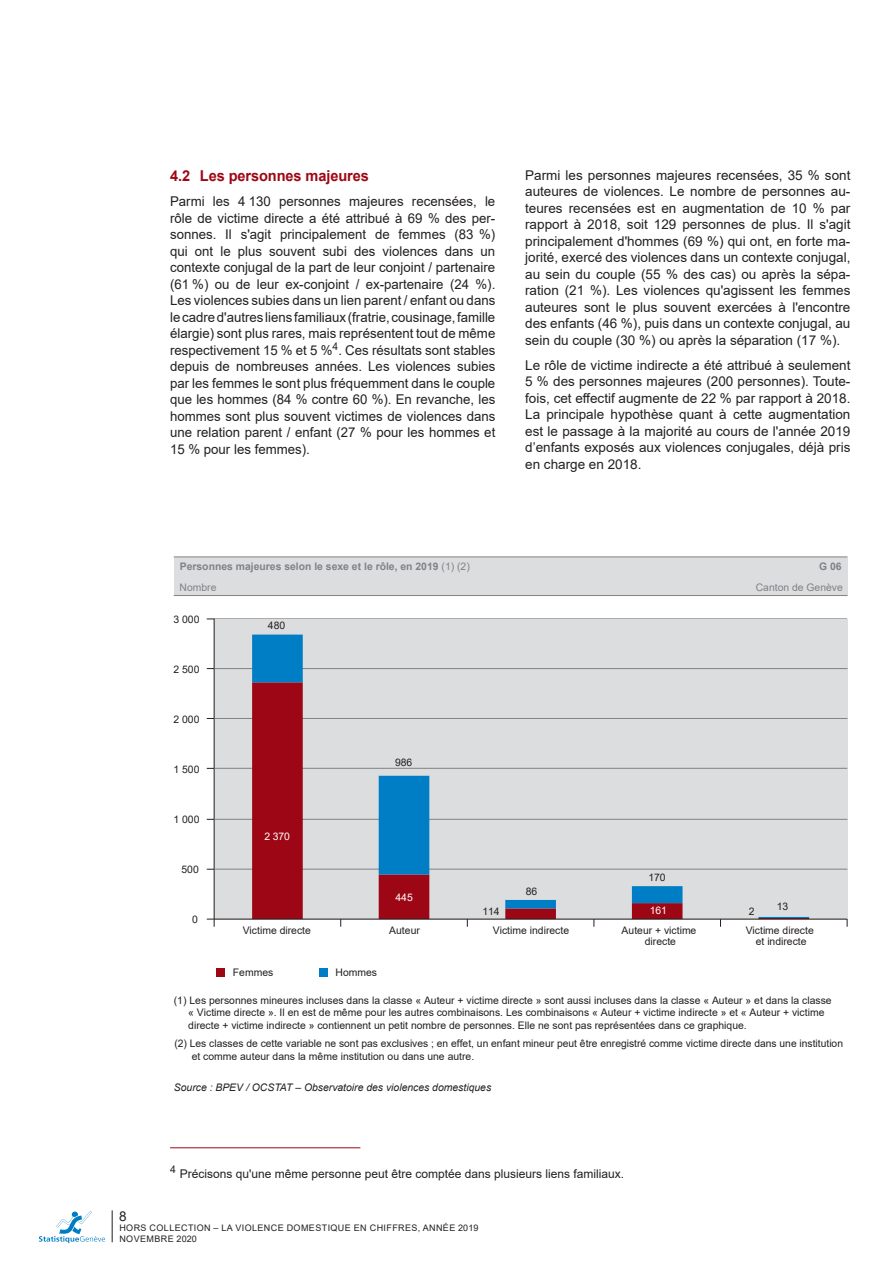
<style>
.page{position:relative;width:893px;height:1263px;background:#fff}
.page>*{position:absolute;margin:0;border:0;box-sizing:border-box;transform-origin:0 0}
.t1{font:700 15px "Arial";letter-spacing:-.005em;color:#9d0715}
.t2{font:13.5px/16.5px "Arial";color:#231f20;text-align:justify}
.t3{font:12px "Arial";color:#231f20}
.t4{font:10.35px/12.5px "Arial";color:#231f20}
.t5{font:italic 10.35px "Arial";color:#231f20}
.t6{font:700 10.35px "Arial";color:#808285}
.t7{font:10.35px "Arial";color:#808285}
.t8{font:10.35px "Arial";color:#fff}
.t9{font:9px/10.5px "Arial";letter-spacing:.045em;color:#231f20}
.s1{font-weight:400}
</style>
<div class="page">
<svg style="left:39px;top:1211px;width:66px;height:32px"></svg>
<hr style="left:112px;top:1210px;width:1px;height:32px;background:#231f20">
<hr style="left:170px;top:1147px;width:190px;height:1px;background:#9d0715">
<div style="left:174px;top:557px;width:673px;height:38px;background:#dcdddf"></div>
<hr style="left:174px;top:557px;width:673px;height:1px;background:#808285">
<hr style="left:174px;top:595px;width:673px;height:1px;background:#808285">
<div style="left:216px;top:968px;width:9px;height:8px;background:#9d0715"></div>
<div style="left:319px;top:968px;width:9px;height:8px;background:#007ec5"></div>
<div style="left:214px;top:619px;width:634px;height:300px;background:#dcdddf"></div>
<hr style="left:214px;top:619px;width:1px;height:300px;background:#231f20">
<svg style="left:207px;top:919px;width:8px;height:8px"></svg>
<hr style="left:214px;top:869px;width:633px;height:1px;background:#808285">
<hr style="left:214px;top:819px;width:633px;height:1px;background:#808285">
<hr style="left:214px;top:768px;width:633px;height:1px;background:#808285">
<hr style="left:214px;top:718px;width:633px;height:1px;background:#808285">
<hr style="left:215px;top:668px;width:632px;height:1px;background:#808285">
<svg style="left:252px;top:635px;width:557px;height:283px"></svg>
<hr style="left:214px;top:919px;width:633px;height:1px;background:#231f20">
<p class="t1" style="left:170px;top:165px;width:200px">4.2 Les personnes majeures</p>
<p class="t2" style="left:170px;top:193px;width:327px">Parmi les 4 130 personnes majeures recensées, le rôle de victime directe a été attribué à 69 % des per&shy;sonnes. Il s'agit principalement de femmes (83 %) qui ont le plus souvent subi des violences dans un contexte conjugal de la part de leur conjoint / partenaire (61 %) ou de leur ex-conjoint / ex-partenaire (24 %).<br>Les violences subies dans un lien parent / enfant ou dans le cadre d'autres liens familiaux (fratrie, cousinage, famille élargie) sont plus rares, mais représentent tout de même respectivement 15 % et 5 %<sup>4</sup>. Ces résultats sont stables depuis de nombreuses années. Les violences subies par les femmes le sont plus fréquemment dans le couple que les hommes (84 % contre 60 %). En revanche, les hommes sont plus souvent victimes de violences dans une relation parent / enfant (27 % pour les hommes et 15 % pour les femmes).</p>
<p class="t2" style="left:525px;top:167px;width:327px">Parmi les personnes majeures recensées, 35 % sont auteures de violences. Le nombre de personnes au&shy;teures recensées est en augmentation de 10 % par rapport à 2018, soit 129 personnes de plus. Il s'agit principalement d'hommes (69 %) qui ont, en forte ma&shy;jorité, exercé des violences dans un contexte conjugal, au sein du couple (55 % des cas) ou après la sépa&shy;ration (21 %). Les violences qu'agissent les femmes auteures sont le plus souvent exercées à l'encontre des enfants (46 %), puis dans un contexte conjugal, au sein du couple (30 %) ou après la séparation (17 %).</p>
<p class="t2" style="left:525px;top:357px;width:327px">Le rôle de victime indirecte a été attribué à seulement 5 % des personnes majeures (200 personnes). Toute&shy;fois, cet effectif augmente de 22 % par rapport à 2018.<br>La principale hypothèse quant à cette augmentation est le passage à la majorité au cours de l'année 2019 d’enfants exposés aux violences conjugales, déjà pris en charge en 2018.</p>
<p class="t6" style="left:180px;top:559px;width:291px">Personnes majeures selon le sexe et le rôle, en 2019 <span class="s1">(1) (2)</span></p>
<p class="t6" style="left:819px;top:559px;width:24px">G 06</p>
<p class="t7" style="left:180px;top:580px;width:38px">Nombre</p>
<p class="t7" style="left:756px;top:580px;width:89px">Canton de Genève</p>
<p class="t4" style="left:173px;top:613px;width:28px">3 000</p>
<p class="t4" style="left:173px;top:663px;width:28px">2 500</p>
<p class="t4" style="left:173px;top:713px;width:28px">2 000</p>
<p class="t4" style="left:173px;top:763px;width:28px">1 500</p>
<p class="t4" style="left:173px;top:813px;width:28px">1 000</p>
<p class="t4" style="left:182px;top:863px;width:19px">500</p>
<p class="t4" style="left:192px;top:913px;width:7px">0</p>
<p class="t4" style="left:268px;top:619px;width:19px">480</p>
<p class="t8" style="left:265px;top:829px;width:27px">2 370</p>
<p class="t4" style="left:395px;top:756px;width:19px">986</p>
<p class="t8" style="left:395px;top:890px;width:19px">445</p>
<p class="t4" style="left:482px;top:905px;width:19px">114</p>
<p class="t4" style="left:526px;top:885px;width:13px">86</p>
<p class="t4" style="left:648px;top:871px;width:19px">170</p>
<p class="t8" style="left:650px;top:903px;width:19px">161</p>
<p class="t4" style="left:749px;top:905px;width:7px">2</p>
<p class="t4" style="left:777px;top:900px;width:13px">13</p>
<p class="t4" style="left:243px;top:924px;width:70px">Victime directe</p>
<p class="t4" style="left:389px;top:924px;width:32px">Auteur</p>
<p class="t4" style="left:493px;top:924px;width:78px">Victime indirecte</p>
<p class="t4" style="left:622px;top:924px;width:76px;line-height:11.1px;text-align:center">Auteur + victime directe</p>
<p class="t4" style="left:746px;top:924px;width:70px;line-height:11.1px;text-align:center">Victime directe et indirecte</p>
<p class="t4" style="left:233px;top:966px;width:42px">Femmes</p>
<p class="t4" style="left:335px;top:966px;width:43px">Hommes</p>
<p class="t4" style="left:188px;top:994px;width:645px;text-indent:-14px">(1) Les personnes mineures incluses dans la classe « Auteur + victime directe » sont aussi incluses dans la classe « Auteur » et dans la classe « Victime directe ». Il en est de même pour les autres combinaisons. Les combinaisons « Auteur + victime indirecte » et « Auteur + victime directe + victime indirecte » contiennent un petit nombre de personnes. Elle ne sont pas représentées dans ce graphique.</p>
<p class="t4" style="left:192px;top:1037px;width:653px;text-indent:-17px">(2) Les classes de cette variable ne sont pas exclusives ; en effet, un enfant mineur peut être enregistré comme victime directe dans une institution et comme auteur dans la même institution ou dans une autre.</p>
<p class="t5" style="left:174px;top:1080px;width:319px">Source : BPEV / OCSTAT – Observatoire des violences domestiques</p>
<p class="t3" style="left:170px;top:1165px;width:456px"><sup>4</sup> Précisons qu'une même personne peut être comptée dans plusieurs liens familiaux.</p>
<p class="t2" style="left:119px;top:1207px;width:9px">8</p>
<p class="t9" style="left:119px;top:1223px;width:361px">HORS COLLECTION – LA VIOLENCE DOMESTIQUE EN CHIFFRES, ANNÉE 2019<br>NOVEMBRE 2020</p>
</div>
